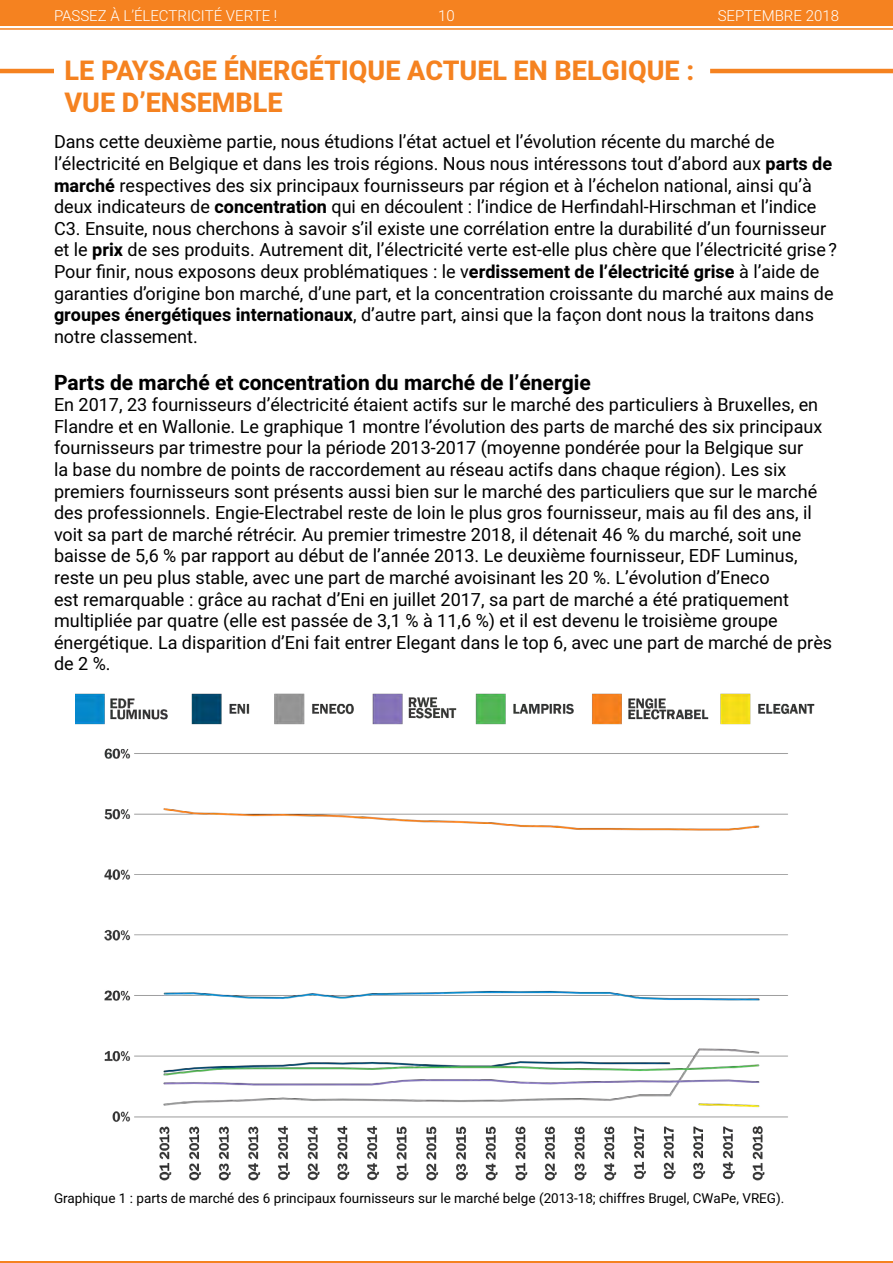
<style>
.page{position:relative;width:893px;height:1263px;background:#fff}
.page>*{position:absolute;margin:0;border:0;box-sizing:border-box;transform-origin:0 0}
.t1{font:800 27px/32.4px "Heebo";color:#f58220}
.t2{font:700 21px "Heebo";color:#000}
.t3{font:18px/21.6px "Heebo";color:#000}
.t4{font:300 15px "Heebo";color:#fff}
.t5{font:13.5px "Heebo";color:#000}
.s1{font-weight:700}
</style>
<div class="page">
<div style="left:0;top:0;width:893px;height:26px;background:#f58220"></div>
<hr style="left:0;top:1261px;width:893px;height:2px;background:#f58220">
<hr style="left:0;top:28px;width:893px;height:2px;background:#f58220">
<hr style="left:710px;top:69px;width:183px;height:4px;background:#f58220">
<hr style="left:0;top:69px;width:54px;height:4px;background:#f58220">
<img style="left:76px;top:693px;width:739px;height:488px">
<p class="t4" style="left:54px;top:6px;width:225px">PASSEZ À L’ÉLECTRICITÉ VERTE !</p>
<p class="t4" style="left:438px;top:6px;width:18px">10</p>
<p class="t4" style="left:718px;top:6px;width:123px">SEPTEMBRE 2018</p>
<h1 class="t1" style="left:64px;top:55px;width:631px">LE PAYSAGE ÉNERGÉTIQUE ACTUEL EN BELGIQUE :<br>VUE D’ENSEMBLE</h1>
<p class="t3" style="left:54px;top:131px;width:784px">Dans cette deuxième partie, nous étudions l’état actuel et l’évolution récente du marché de l’électricité en Belgique et dans les trois régions. Nous nous intéressons tout d’abord aux <span class="s1">parts de marché</span> respectives des six principaux fournisseurs par région et à l’échelon national, ainsi qu’à deux indicateurs de <span class="s1">concentration</span> qui en découlent : l’indice de Herfindahl-Hirschman et l’indice C3. Ensuite, nous cherchons à savoir s’il existe une corrélation entre la durabilité d’un fournisseur et le <span class="s1">prix</span> de ses produits. Autrement dit, l’électricité verte est-elle plus chère que l’électricité grise?<br>Pour finir, nous exposons deux problématiques : le v<span class="s1">erdissement de l’électricité grise</span> à l’aide de garanties d’origine bon marché, d’une part, et la concentration croissante du marché aux mains de <span class="s1">groupes énergétiques internationaux</span>, d’autre part, ainsi que la façon dont nous la traitons dans notre classement.</p>
<p class="t2" style="left:54px;top:368px;width:538px">Parts de marché et concentration du marché de l’énergie</p>
<p class="t3" style="left:54px;top:394px;width:780px">En 2017, 23 fournisseurs d’électricité étaient actifs sur le marché des particuliers à Bruxelles, en Flandre et en Wallonie. Le graphique 1 montre l’évolution des parts de marché des six principaux fournisseurs par trimestre pour la période 2013-2017 (moyenne pondérée pour la Belgique sur<br>la base du nombre de points de raccordement au réseau actifs dans chaque région). Les six premiers fournisseurs sont présents aussi bien sur le marché des particuliers que sur le marché des professionnels. Engie-Electrabel reste de loin le plus gros fournisseur, mais au fil des ans, il voit sa part de marché rétrécir. Au premier trimestre 2018, il détenait 46 % du marché, soit une baisse de 5,6 % par rapport au début de l’année 2013. Le deuxième fournisseur, EDF Luminus, reste un peu plus stable, avec une part de marché avoisinant les 20 %. L’évolution d’Eneco<br>est remarquable : grâce au rachat d’Eni en juillet 2017, sa part de marché a été pratiquement multipliée par quatre (elle est passée de 3,1 % à 11,6 %) et il est devenu le troisième groupe énergétique. La disparition d’Eni fait entrer Elegant dans le top 6, avec une part de marché de près de 2 %.</p>
<p class="t5" style="left:54px;top:1189px;width:732px">Graphique 1 : parts de marché des 6 principaux fournisseurs sur le marché belge (2013-18; chiffres Brugel, CWaPe, VREG).</p>
</div>
